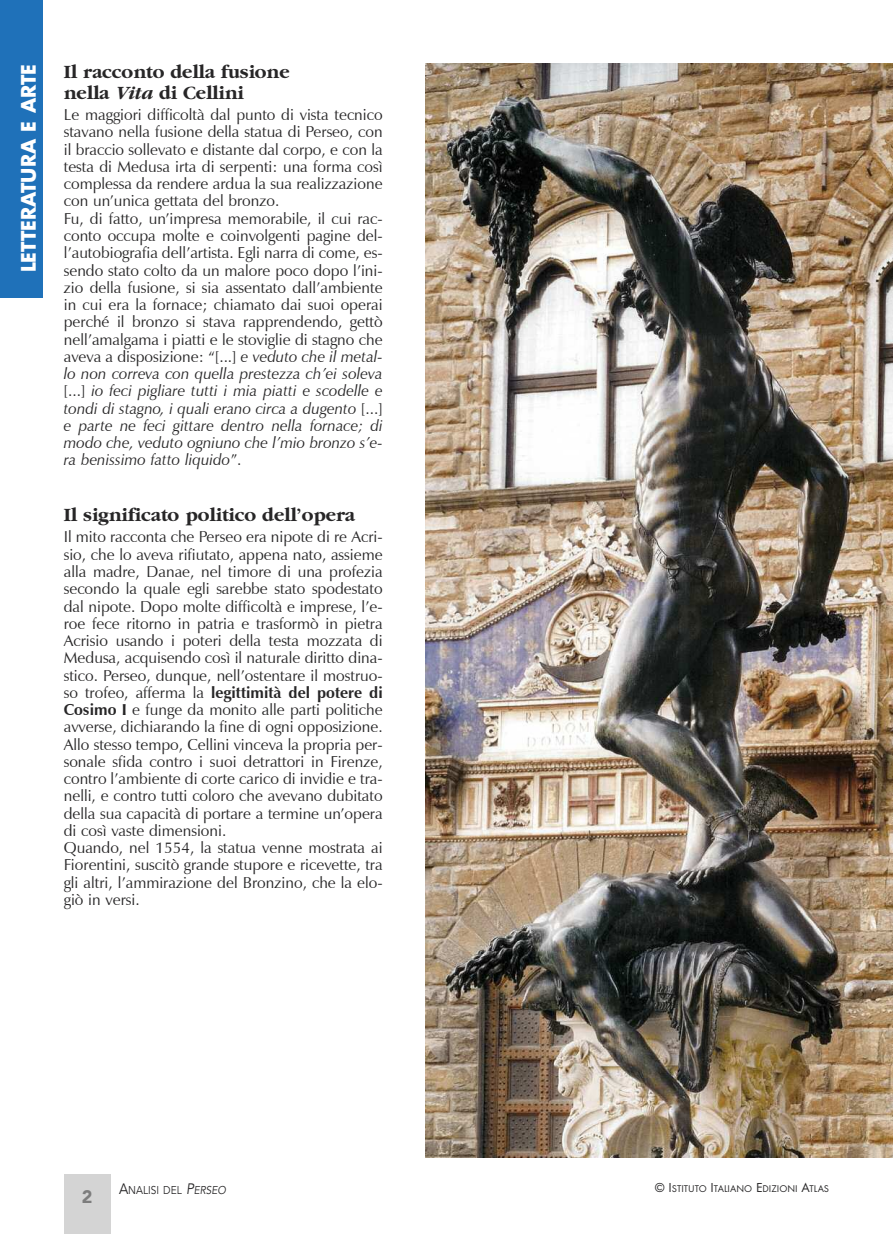
<style>
.page{position:relative;width:893px;height:1234px;background:#fff}
.page>*{position:absolute;margin:0;border:0;box-sizing:border-box;transform-origin:0 0}
.t1{font:700 19.5px/21px "Garamond";color:#272627}
.t2{font:700 19.5px "Futura";color:#fff}
.t3{font:900 18px "Avenir";color:#7d7d7d}
.t4{font:15.75px/17.2px "Zapf Humanist 601 BT";color:#272627}
.t5{font:11.25px "Avenir";color:#272627;scale:.9 1}
.t6{font:10.2px "Futura T";color:#272627}
.s1{font-style:italic}
.s2{font-weight:700}
.s3{font-size:15px}
.s4{font-style:italic;font-size:15px}
.s5{font-size:13.5px}
</style>
<div class="page">
<div style="left:64px;top:1174px;width:47px;height:59px;background:#d4d4d4"></div>
<div style="left:0;top:0;width:43px;height:298px;background:#1f71b9"></div>
<img style="left:425px;top:64px;width:468px;height:1093px">
<p class="t2" style="left:19px;top:272px;width:210px;rotate:-90deg">LETTERATURA E ARTE</p>
<p class="t1" style="left:64px;top:60px;width:227px">Il racconto della fusione nella <span class="s1">Vita</span> di Cellini</p>
<p class="t4" style="left:64px;top:106px;width:320px">Le maggiori difficoltà dal punto di vista tecnico stavano nella fusione della statua di Perseo, con il braccio sollevato e distante dal corpo, e con la testa di Medusa irta di serpenti: una forma così complessa da rendere ardua la sua realizzazione con un’unica gettata del bronzo.<br>Fu, di fatto, un’impresa memorabile, il cui rac&shy;conto occupa molte e coinvolgenti pagine del&shy;l’autobiografia dell’artista. Egli narra di come, es&shy;sendo stato colto da un malore poco dopo l’ini&shy;zio della fusione, si sia assentato dall’ambiente in cui era la fornace; chiamato dai suoi operai perché il bronzo si stava rapprendendo, gettò nell’amalgama i piatti e le stoviglie di stagno che aveva a disposizione: “[...] <span class="s1">e veduto che il metal&shy;lo non correva con quella prestezza ch’ei soleva </span>[...] <span class="s1">io feci pigliare tutti i mia piatti e scodelle e tondi di stagno, i quali erano circa a dugento</span> [...] <span class="s1">e parte ne feci gittare dentro nella fornace; di modo che, veduto ogniuno che l’mio bronzo s’e&shy;ra benissimo fatto liquido</span>”.</p>
<p class="t1" style="left:64px;top:503px;width:293px">Il significato politico dell’opera</p>
<p class="t4" style="left:64px;top:528px;width:320px">Il mito racconta che Perseo era nipote di re Acri&shy;sio, che lo aveva rifiutato, appena nato, assieme alla madre, Danae, nel timore di una profezia secondo la quale egli sarebbe stato spodestato dal nipote. Dopo molte difficoltà e imprese, l’e&shy;roe fece ritorno in patria e trasformò in pietra Acrisio usando i poteri della testa mozzata di Medusa, acquisendo così il naturale diritto dina&shy;stico. Perseo, dunque, nell’ostentare il mostruo&shy;so trofeo, afferma la <span class="s2">legittimità del potere di Cosimo I</span> e funge da monito alle parti politiche avverse, dichiarando la fine di ogni opposizione.<br>Allo stesso tempo, Cellini vinceva la propria per&shy;sonale sfida contro i suoi detrattori in Firenze, contro l’ambiente di corte carico di invidie e tra&shy;nelli, e contro tutti coloro che avevano dubitato della sua capacità di portare a termine un’opera di così vaste dimensioni.<br>Quando, nel 1554, la statua venne mostrata ai Fiorentini, suscitò grande stupore e ricevette, tra gli altri, l’ammirazione del Bronzino, che la elo&shy;giò in versi.</p>
<p class="t3" style="left:82px;top:1184px;width:12px">2</p>
<p class="t5" style="left:119px;top:1185px;width:120px"><span class="s3">A</span>NALISI DEL <span class="s4">P</span><span class="s1">ERSEO</span></p>
<p class="t6" style="left:655px;top:1182px;width:176px"><span class="s5">© I</span>STITUTO <span class="s5">I</span>TALIANO <span class="s5">E</span>DIZIONI <span class="s5">A</span>TLAS</p>
</div>
